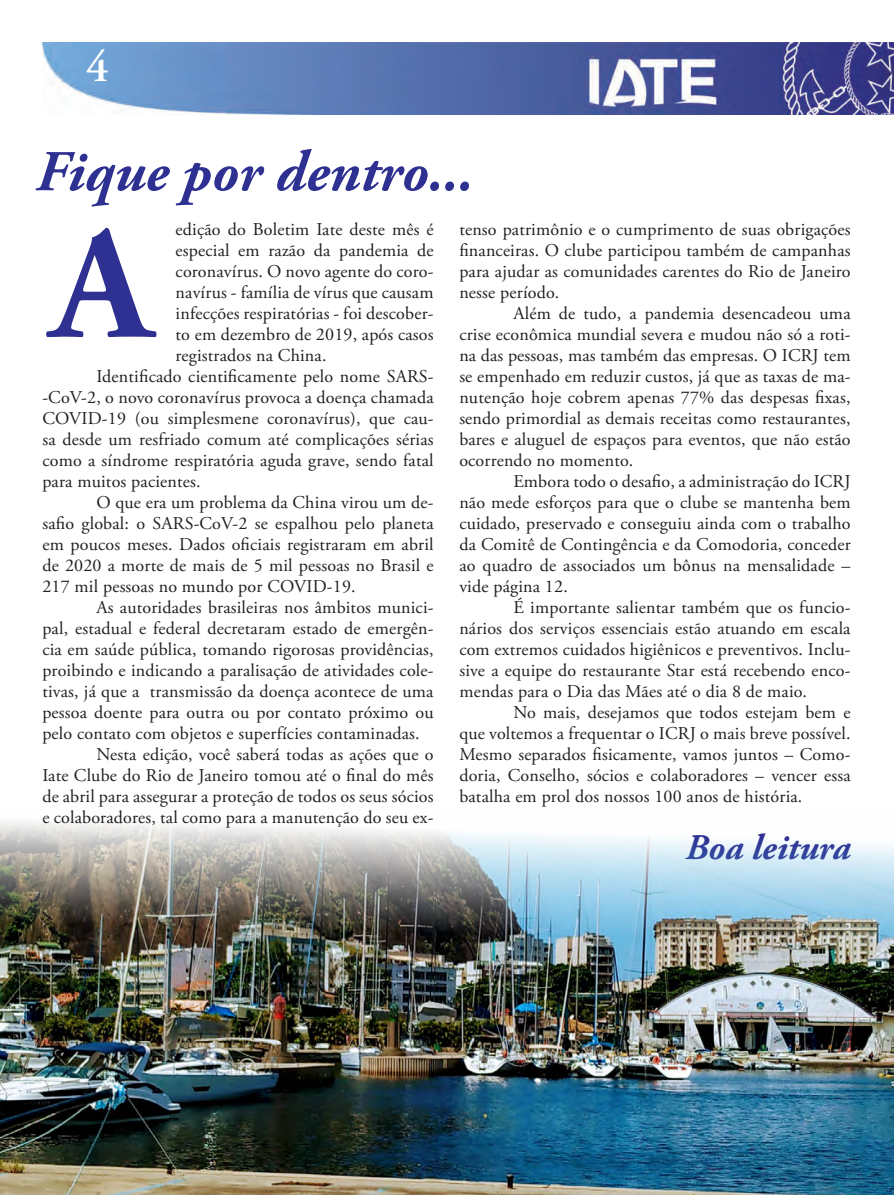
<style>
.page{position:relative;width:894px;height:1195px;background:#fff}
.page>*{position:absolute;margin:0;border:0;box-sizing:border-box;transform-origin:0 0}
.t1{font:700 160.95px "Adobe Garamond Pro";color:#2e3092}
.t2{font:italic 700 57.75px "Adobe Garamond Pro";color:#2e3092}
.t3{font:600 45px "Adobe Garamond Pro";color:#fff}
.t4{font:italic 700 36px "Adobe Garamond Pro";color:#2e3092}
.t5{font:18px/21px "Adobe Garamond Pro";letter-spacing:.01em;color:#231f20;text-align:justify}
</style>
<div class="page">
<img style="left:42px;top:42px;width:852px;height:73px">
<img style="left:0;top:821px;width:893px;height:374px">
<svg style="left:892px;top:1189px;width:2px;height:6px"></svg>
<h3 class="t3" style="left:86px;top:41px;width:24px">4</h3>
<p class="t2" style="left:36px;top:139px;width:439px">Fique por dentro...</p>
<p class="t5" style="left:459px;top:219px;width:393px">tenso patrimônio e o cumprimento de suas obrigações financeiras. O clube participou também de campanhas para ajudar as comunidades carentes do Rio de Janeiro nesse período.</p>
<p class="t5" style="left:459px;top:303px;width:393px;text-indent:54px">Além de tudo, a pandemia desencadeou uma crise econômica mundial severa e mudou não só a roti&shy;na das pessoas, mas também das empresas. O ICRJ tem se empenhado em reduzir custos, já que as taxas de ma&shy;nutenção hoje cobrem apenas 77% das despesas fixas, sendo primordial as demais receitas como restaurantes, bares e aluguel de espaços para eventos, que não estão ocorrendo no momento.</p>
<p class="t5" style="left:459px;top:471px;width:393px;text-indent:54px">Embora todo o desafio, a administração do ICRJ não mede esforços para que o clube se mantenha bem cuidado, preservado e conseguiu ainda com o trabalho da Comitê de Contingência e da Comodoria, conceder ao quadro de associados um bônus na mensalidade – vide página 12.</p>
<p class="t5" style="left:459px;top:597px;width:393px;text-indent:54px">É importante salientar também que os funcio&shy;nários dos serviços essenciais estão atuando em escala com extremos cuidados higiênicos e preventivos. Inclu&shy;sive a equipe do restaurante Star está recebendo enco&shy;mendas para o Dia das Mães até o dia 8 de maio.</p>
<p class="t5" style="left:459px;top:702px;width:393px;text-indent:54px">No mais, desejamos que todos estejam bem e que voltemos a frequentar o ICRJ o mais breve possível.<br>Mesmo separados fisicamente, vamos juntos – Como&shy;doria, Conselho, sócios e colaboradores – vencer essa batalha em prol dos nossos 100 anos de história.</p>
<p class="t4" style="left:685px;top:826px;width:167px">Boa leitura</p>
<p class="t5" style="left:176px;top:219px;width:259px">edição do Boletim Iate deste mês é especial em razão da pandemia de coronavírus. O novo agente do coro&shy;navírus - família de vírus que causam infecções respiratórias - foi descober&shy;to em dezembro de 2019, após casos registrados na China.</p>
<p class="t5" style="left:42px;top:366px;width:393px;text-indent:54px">Identificado cientificamente pelo nome SARS--CoV-2, o novo coronavírus provoca a doença chamada COVID-19 (ou simplesmene coronavírus), que cau&shy;sa desde um resfriado comum até complicações sérias como a síndrome respiratória aguda grave, sendo fatal para muitos pacientes.</p>
<p class="t5" style="left:42px;top:492px;width:393px;text-indent:54px">O que era um problema da China virou um de&shy;safio global: o SARS-CoV-2 se espalhou pelo planeta em poucos meses. Dados oficiais registraram em abril de 2020 a morte de mais de 5 mil pessoas no Brasil e 217 mil pessoas no mundo por COVID-19.</p>
<p class="t5" style="left:42px;top:597px;width:393px;text-indent:54px">As autoridades brasileiras nos âmbitos munici&shy;pal, estadual e federal decretaram estado de emergên&shy;cia em saúde pública, tomando rigorosas providências, proibindo e indicando a paralisação de atividades cole&shy;tivas, já que a transmissão da doença acontece de uma pessoa doente para outra ou por contato próximo ou pelo contato com objetos e superfícies contaminadas.</p>
<p class="t5" style="left:42px;top:744px;width:393px;text-indent:54px">Nesta edição, você saberá todas as ações que o Iate Clube do Rio de Janeiro tomou até o final do mês de abril para assegurar a proteção de todos os seus sócios e colaboradores, tal como para a manutenção do seu ex-</p>
<p class="t1" style="left:51px;top:192px;width:102px">A</p>
</div>
